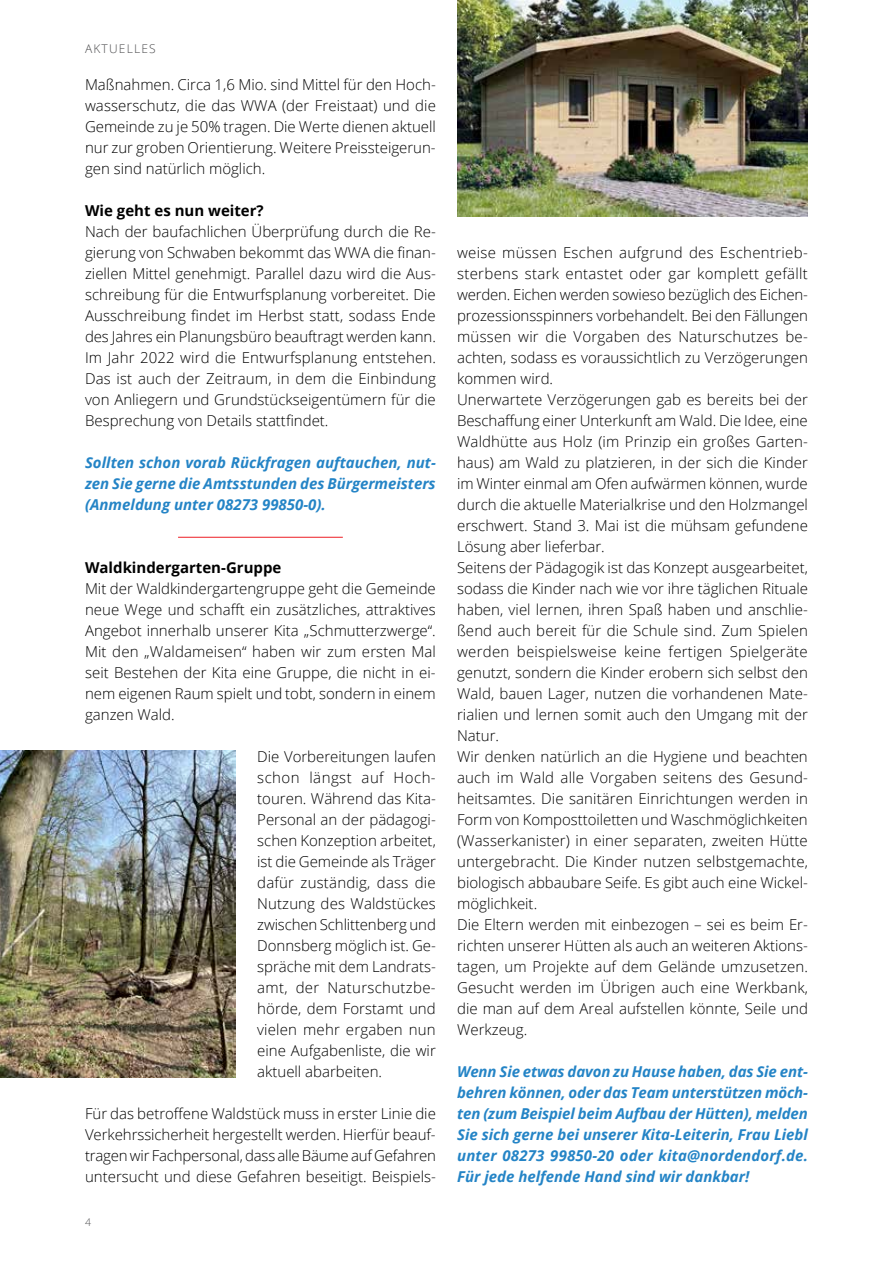
<style>
.page{position:relative;width:893px;height:1263px;background:#fff}
.page>*{position:absolute;margin:0;border:0;box-sizing:border-box;transform-origin:0 0}
.t1{font:300 15px/21px "Open Sans";color:#000;text-align:justify}
.t2{font:italic 700 15px/21px "Open Sans";color:#2484c6;text-align:justify}
.t3{font:700 15px "Open Sans";color:#000}
.t4{font:300 12px "Open Sans";letter-spacing:.1em;color:#4d4d4f}
.t5{font:300 10.5px "Open Sans";color:#4d4d4f}
</style>
<div class="page">
<hr style="left:178px;top:537px;width:165px;height:1px;background:#ed1d24">
<img style="left:0;top:751px;width:236px;height:326px">
<img style="left:457px;top:0;width:351px;height:216px">
<p class="t4" style="left:85px;top:40px;width:72px">AKTUELLES</p>
<p class="t1" style="left:85px;top:74px;width:352px">Maßnahmen. Circa 1,6 Mio. sind Mittel für den Hoch&shy;wasserschutz, die das WWA (der Freistaat) und die Gemeinde zu je 50% tragen. Die Werte dienen aktuell nur zur groben Orientierung. Weitere Preissteigerun&shy;gen sind natürlich möglich.</p>
<p class="t3" style="left:85px;top:200px;width:180px">Wie geht es nun weiter?</p>
<p class="t1" style="left:85px;top:221px;width:352px">Nach der baufachlichen Überprüfung durch die Re&shy;gierung von Schwaben bekommt das WWA die finan&shy;ziellen Mittel genehmigt. Parallel dazu wird die Aus&shy;schreibung für die Entwurfsplanung vorbereitet. Die Ausschreibung findet im Herbst statt, sodass Ende des Jahres ein Planungsbüro beauftragt werden kann.<br>Im Jahr 2022 wird die Entwurfsplanung entstehen.<br>Das ist auch der Zeitraum, in dem die Einbindung von Anliegern und Grundstückseigentümern für die Besprechung von Details stattfindet.</p>
<p class="t2" style="left:85px;top:452px;width:352px">Sollten schon vorab Rückfragen auftauchen, nut&shy;zen Sie gerne die Amtsstunden des Bürgermeisters (Anmeldung unter 08273 99850-0).</p>
<p class="t3" style="left:85px;top:557px;width:198px">Waldkindergarten-Gruppe</p>
<p class="t1" style="left:85px;top:578px;width:352px">Mit der Waldkindergartengruppe geht die Gemeinde neue Wege und schafft ein zusätzliches, attraktives Angebot innerhalb unserer Kita „Schmutterzwerge“.<br>Mit den „Waldameisen“ haben wir zum ersten Mal seit Bestehen der Kita eine Gruppe, die nicht in ei&shy;nem eigenen Raum spielt und tobt, sondern in einem ganzen Wald.</p>
<p class="t1" style="left:257px;top:746px;width:180px">Die Vorbereitungen laufen schon längst auf Hoch&shy;touren. Während das Kita-Personal an der pädagogi&shy;schen Konzeption arbeitet, ist die Gemeinde als Träger dafür zuständig, dass die Nutzung des Waldstückes zwischen Schlittenberg und Donnsberg möglich ist. Ge&shy;spräche mit dem Landrats&shy;amt, der Naturschutzbe&shy;hörde, dem Forstamt und vielen mehr ergaben nun eine Aufgabenliste, die wir aktuell abarbeiten.</p>
<p class="t1" style="left:85px;top:1103px;width:352px">Für das betroffene Waldstück muss in erster Linie die Verkehrssicherheit hergestellt werden. Hierfür beauf&shy;tragen wir Fachpersonal, dass alle Bäume auf Gefahren untersucht und diese Gefahren beseitigt. Beispiels-</p>
<p class="t5" style="left:85px;top:1215px;width:7px">4</p>
<p class="t1" style="left:457px;top:242px;width:352px;text-align:left">weise müssen Eschen aufgrund des Eschentrieb&shy;sterbens stark entastet oder gar komplett gefällt werden. Eichen werden sowieso bezüglich des Eichen&shy;prozessionsspinners vorbehandelt. Bei den Fällungen müssen wir die Vorgaben des Naturschutzes be&shy;achten, sodass es voraussichtlich zu Verzögerungen kommen wird.<br>Unerwartete Verzögerungen gab es bereits bei der Beschaffung einer Unterkunft am Wald. Die Idee, eine Waldhütte aus Holz (im Prinzip ein großes Garten&shy;haus) am Wald zu platzieren, in der sich die Kinder im Winter einmal am Ofen aufwärmen können, wurde durch die aktuelle Materialkrise und den Holzmangel erschwert. Stand 3. Mai ist die mühsam gefundene Lösung aber lieferbar.<br>Seitens der Pädagogik ist das Konzept ausgearbeitet, sodass die Kinder nach wie vor ihre täglichen Rituale haben, viel lernen, ihren Spaß haben und anschlie&shy;ßend auch bereit für die Schule sind. Zum Spielen werden beispielsweise keine fertigen Spielgeräte genutzt, sondern die Kinder erobern sich selbst den Wald, bauen Lager, nutzen die vorhandenen Mate&shy;rialien und lernen somit auch den Umgang mit der Natur.<br>Wir denken natürlich an die Hygiene und beachten auch im Wald alle Vorgaben seitens des Gesund&shy;heitsamtes. Die sanitären Einrichtungen werden in Form von Komposttoiletten und Waschmöglichkeiten (Wasserkanister) in einer separaten, zweiten Hütte untergebracht. Die Kinder nutzen selbstgemachte, biologisch abbaubare Seife. Es gibt auch eine Wickel&shy;möglichkeit.<br>Die Eltern werden mit einbezogen – sei es beim Er&shy;richten unserer Hütten als auch an weiteren Aktions&shy;tagen, um Projekte auf dem Gelände umzusetzen.<br>Gesucht werden im Übrigen auch eine Werkbank, die man auf dem Areal aufstellen könnte, Seile und Werkzeug.</p>
<p class="t2" style="left:457px;top:1061px;width:352px">Wenn Sie etwas davon zu Hause haben, das Sie ent&shy;behren können, oder das Team unterstützen möch&shy;ten (zum Beispiel beim Aufbau der Hütten), melden Sie sich gerne bei unserer Kita-Leiterin, Frau Liebl unter 08273 99850-20 oder kita@nordendorf.de.<br>Für jede helfende Hand sind wir dankbar!</p>
</div>
